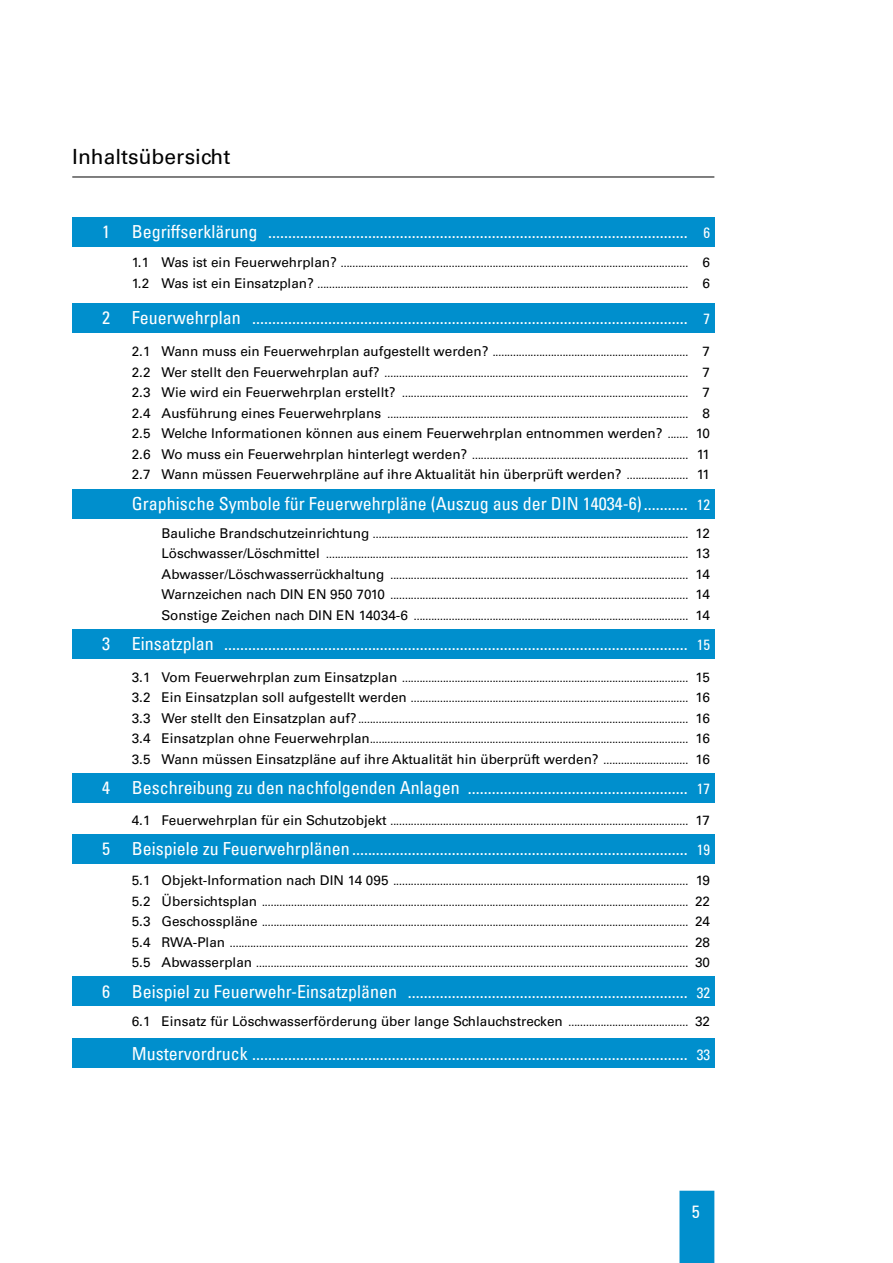
<style>
.page{position:relative;width:893px;height:1263px;background:#fff}
.page>*{position:absolute;margin:0;border:0;box-sizing:border-box;transform-origin:0 0}
.Inhaltverzeichnis{font:21px "Univers LT Pro 55 Roman";color:#000}
.Inhaltsverz_Text{font:condensed 18px "Univers LT Pro";color:#fff}
.Inhaltsverz_Text-2{font:13.5px "Univers LT Pro 55 Roman";color:#000}
.Inhaltsverz_Text-3{font:10.5px "Univers LT Pro 55 Roman";color:#000}
.s1{font-size:15px}
.s2{font-size:13.5px}
.s3{font-size:10.5px}
</style>
<div class="page">
<div style="left:679px;top:1191px;width:35px;height:72px;background:#008fcd"></div>
<div style="left:72px;top:217px;width:642px;height:30px;background:#008fcd"></div>
<div style="left:72px;top:303px;width:642px;height:30px;background:#008fcd"></div>
<div style="left:72px;top:629px;width:642px;height:29px;background:#008fcd"></div>
<div style="left:72px;top:773px;width:642px;height:30px;background:#008fcd"></div>
<div style="left:72px;top:489px;width:642px;height:30px;background:#008fcd"></div>
<div style="left:72px;top:834px;width:642px;height:29px;background:#008fcd"></div>
<div style="left:72px;top:977px;width:642px;height:29px;background:#008fcd"></div>
<hr style="left:72px;top:177px;width:642px;height:1px;background:#000">
<div style="left:72px;top:1039px;width:642px;height:29px;background:#008fcd"></div>
<p class="Inhaltverzeichnis" style="left:72px;top:142px;width:160px">Inhaltsübersicht</p>
<p class="Inhaltsverz_Text" style="left:102px;top:220px;width:610px">1 Begriffserklärung ......................................................................................................... <span class="s1">6</span></p>
<p class="Inhaltsverz_Text-3" style="left:132px;top:256px;width:580px"><span class="s2">1.1 Was ist ein Feuerwehrplan?</span> ....................................................................................................................... <span class="s2">6</span></p>
<p class="Inhaltsverz_Text-3" style="left:132px;top:277px;width:580px"><span class="s2">1.2 Was ist ein Einsatzplan?</span> ............................................................................................................................... <span class="s2">6</span></p>
<p class="Inhaltsverz_Text" style="left:102px;top:307px;width:610px">2 Feuerwehrplan ............................................................................................................. <span class="s1">7</span></p>
<p class="Inhaltsverz_Text-3" style="left:132px;top:345px;width:580px"><span class="s2">2.1 Wann muss ein Feuerwehrplan aufgestellt werden?</span> ................................................................... <span class="s2">7</span></p>
<p class="Inhaltsverz_Text-3" style="left:132px;top:366px;width:580px"><span class="s2">2.2 Wer stellt den Feuerwehrplan auf?</span> ........................................................................................................ <span class="s2">7</span></p>
<p class="Inhaltsverz_Text-3" style="left:132px;top:386px;width:580px"><span class="s2">2.3 Wie wird ein Feuerwehrplan erstellt?</span> .................................................................................................. <span class="s2">7</span></p>
<p class="Inhaltsverz_Text-3" style="left:132px;top:407px;width:580px"><span class="s2">2.4 Ausführung eines Feuerwehrplans</span> ....................................................................................................... <span class="s2">8</span></p>
<p class="Inhaltsverz_Text-2" style="left:132px;top:424px;width:580px">2.5 Welche Informationen können aus einem Feuerwehrplan entnommen werden? <span class="s3">.......</span> 10</p>
<p class="Inhaltsverz_Text-3" style="left:132px;top:448px;width:580px"><span class="s2">2.6 Wo muss ein Feuerwehrplan hinterlegt werden?</span> .......................................................................... <span class="s2">11</span></p>
<p class="Inhaltsverz_Text-2" style="left:132px;top:465px;width:580px">2.7 Wann müssen Feuerwehrpläne auf ihre Aktualität hin überprüft werden? <span class="s3">.....................</span> 11</p>
<p class="Inhaltsverz_Text" style="left:132px;top:492px;width:580px">Graphische Symbole für Feuerwehrpläne (Auszug aus der DIN 14034-6)........... <span class="s1">12</span></p>
<p class="Inhaltsverz_Text-3" style="left:162px;top:527px;width:550px"><span class="s2">Bauliche Brandschutzeinrichtung</span> ............................................................................................................ <span class="s2">12</span></p>
<p class="Inhaltsverz_Text-3" style="left:162px;top:547px;width:550px"><span class="s2">Löschwasser/Löschmittel</span> ............................................................................................................................ <span class="s2">13</span></p>
<p class="Inhaltsverz_Text-3" style="left:162px;top:568px;width:550px"><span class="s2">Abwasser/Löschwasserrückhaltung</span> ...................................................................................................... <span class="s2">14</span></p>
<p class="Inhaltsverz_Text-3" style="left:162px;top:588px;width:550px"><span class="s2">Warnzeichen nach DIN EN 950 7010</span> ...................................................................................................... <span class="s2">14</span></p>
<p class="Inhaltsverz_Text-3" style="left:162px;top:609px;width:550px"><span class="s2">Sonstige Zeichen nach DIN EN 14034-6</span> .............................................................................................. <span class="s2">14</span></p>
<p class="Inhaltsverz_Text" style="left:102px;top:632px;width:610px">3 Einsatzplan .................................................................................................................... <span class="s1">15</span></p>
<p class="Inhaltsverz_Text-3" style="left:132px;top:671px;width:580px"><span class="s2">3.1 Vom Feuerwehrplan zum Einsatzplan</span> .................................................................................................. <span class="s2">15</span></p>
<p class="Inhaltsverz_Text-3" style="left:132px;top:691px;width:580px"><span class="s2">3.2 Ein Einsatzplan soll aufgestellt werden</span> ............................................................................................... <span class="s2">16</span></p>
<p class="Inhaltsverz_Text-3" style="left:132px;top:712px;width:580px"><span class="s2">3.3 Wer stellt den Einsatzplan auf?</span> ................................................................................................................. <span class="s2">16</span></p>
<p class="Inhaltsverz_Text-3" style="left:132px;top:732px;width:580px"><span class="s2">3.4 Einsatzplan ohne Feuerwehrplan</span>............................................................................................................. <span class="s2">16</span></p>
<p class="Inhaltsverz_Text-2" style="left:132px;top:749px;width:580px">3.5 Wann müssen Einsatzpläne auf ihre Aktualität hin überprüft werden? <span class="s3">.............................</span> 16</p>
<p class="Inhaltsverz_Text" style="left:102px;top:776px;width:610px">4 Beschreibung zu den nachfolgenden Anlagen ....................................................... <span class="s1">17</span></p>
<p class="Inhaltsverz_Text-3" style="left:132px;top:813px;width:580px"><span class="s2">4.1 Feuerwehrplan für ein Schutzobjekt</span> ...................................................................................................... <span class="s2">17</span></p>
<p class="Inhaltsverz_Text" style="left:102px;top:837px;width:610px">5 Beispiele zu Feuerwehrplänen.................................................................................... <span class="s1">19</span></p>
<p class="Inhaltsverz_Text-3" style="left:132px;top:874px;width:580px"><span class="s2">5.1 Objekt-Information nach DIN 14 095</span> ..................................................................................................... <span class="s2">19</span></p>
<p class="Inhaltsverz_Text-3" style="left:132px;top:895px;width:580px"><span class="s2">5.2 Übersichtsplan</span> .................................................................................................................................................. <span class="s2">22</span></p>
<p class="Inhaltsverz_Text-3" style="left:132px;top:915px;width:580px"><span class="s2">5.3 Geschosspläne</span> .................................................................................................................................................. <span class="s2">24</span></p>
<p class="Inhaltsverz_Text-3" style="left:132px;top:935px;width:580px"><span class="s2">5.4 RWA-Plan</span> ............................................................................................................................................................. <span class="s2">28</span></p>
<p class="Inhaltsverz_Text-3" style="left:132px;top:956px;width:580px"><span class="s2">5.5 Abwasserplan</span> .................................................................................................................................................... <span class="s2">30</span></p>
<p class="Inhaltsverz_Text" style="left:102px;top:980px;width:610px">6 Beispiel zu Feuerwehr-Einsatzplänen ...................................................................... <span class="s1">32</span></p>
<p class="Inhaltsverz_Text-2" style="left:132px;top:1012px;width:580px">6.1 Einsatz für Löschwasserförderung über lange Schlauchstrecken <span class="s3">.........................................</span> 32</p>
<p class="Inhaltsverz_Text" style="left:132px;top:1042px;width:580px">Mustervordruck ............................................................................................................. <span class="s1">33</span></p>
<h2 class="Inhaltsverz_Text" style="left:692px;top:1200px;width:9px">5</h2>
</div>
